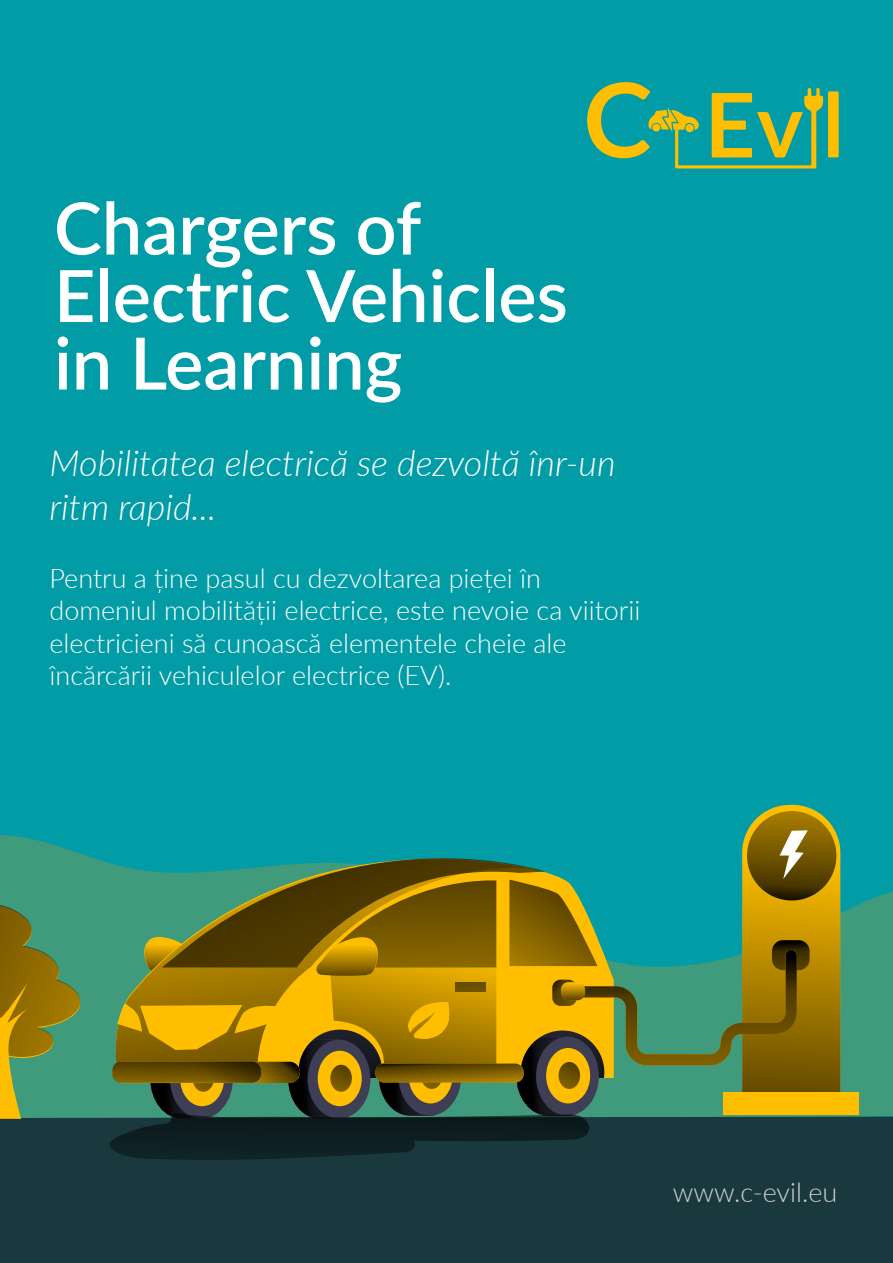
<style>
.page{position:relative;width:893px;height:1263px;background:#029ca6}
.page>*{position:absolute;margin:0;border:0;box-sizing:border-box;transform-origin:0 0}
.Main_Title{font:600 72px/67.5px "Lato";color:#fff}
.t1{font:italic 300 36px/43.2px "Lato";color:#fff}
.Paragraph_White{font:300 27px/32.4px "Lato";color:#fff}
.Paragraph_White-2{font:300 27px "Lato";color:#d0cece}
</style>
<div class="page">
<svg style="left:587px;top:82px;width:252px;height:87px"></svg>
<div style="left:685px;top:124px;width:9px;height:8px;background:#ffbf00;border-radius:50%"></div>
<div style="left:652px;top:124px;width:8px;height:8px;background:#ffbf00;border-radius:50%"></div>
<svg style="left:0;top:834px;width:893px;height:282px;fill:#409b7c"></svg>
<div style="left:0;top:1116px;width:893px;height:147px;background:#1a393f"></div>
<div style="left:723px;top:1092px;width:136px;height:23px;background:#ffbf00"></div>
<svg style="left:0;top:904px;width:83px;height:215px;background:#6e8b41"></svg>
<svg style="left:109px;top:805px;width:731px;height:357px"></svg>
<p class="Main_Title" style="left:54px;top:191px;width:515px">Chargers of<br>Electric Vehicles</p>
<p class="Main_Title" style="left:54px;top:326px;width:350px">in Learning</p>
<p class="t1" style="left:50px;top:441px;width:568px">Mobilitatea electrică se dezvoltă înr-un ritm rapid...</p>
<p class="Paragraph_White" style="left:50px;top:561px;width:592px">Pentru a ține pasul cu dezvoltarea pieței în domeniul mobilității electrice, este nevoie ca viitorii electricieni să cunoască elementele cheie ale încărcării vehiculelor electrice (EV).</p>
<p class="Paragraph_White-2" style="left:673px;top:1174px;width:166px">www.c-evil.eu</p>
</div>
